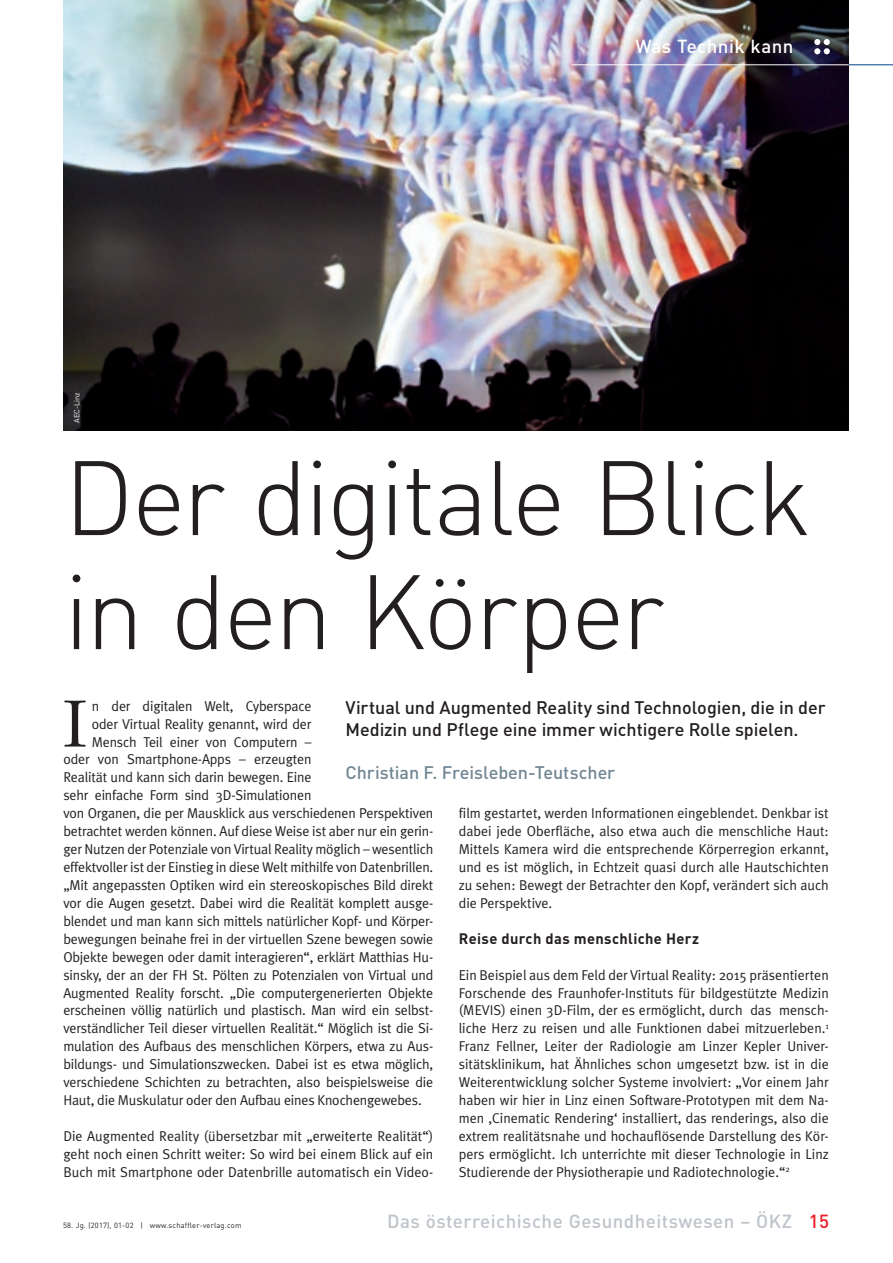
<style>
.page{position:relative;width:893px;height:1263px;background:#fff}
.page>*{position:absolute;margin:0;border:0;box-sizing:border-box;transform-origin:0 0}
.t1{font:103.8px/114px "DIN Light Alternate";letter-spacing:-.03em;color:#231f20}
.t2{font:64.5px "Janson Text LT Std";color:#231f20}
.t3{font:500 18.75px "DIN";letter-spacing:.025em;color:#bec4ca}
.t4{font:500 18.75px "DIN";letter-spacing:.025em;color:#fff}
.t5{font:500 18px/21.6px "DIN";letter-spacing:-.005em;color:#231f20}
.t6{font:500 18px "DIN";letter-spacing:-.005em;color:#728793}
.t7{font:700 15px "DIN";letter-spacing:.025em;color:#231f20}
.t8{font:14.25px/18px "Meta Plus Normal";letter-spacing:-.01em;color:#231f20;text-align:justify}
.t9{font:7.5px "DIN";letter-spacing:.025em;color:#231f20}
.t10{font:7.5px "DIN";color:#fff}
.s1{color:#ee1d23}
</style>
<div class="page">
<img style="left:64px;top:0;width:785px;height:431px">
<hr style="left:849px;top:64px;width:44px;height:1px;background:#014387">
<svg style="left:814px;top:39px;width:16px;height:15px"></svg>
<hr style="left:571px;top:64px;width:278px;height:1px;background:#fff">
<p class="t10" style="left:72px;top:423px;width:32px;rotate:-90deg">AEC-Linz</p>
<h3 class="t4" style="left:635px;top:35px;width:160px">Was Technik kann</h3>
<h1 class="t1" style="left:64px;top:440px;width:749px">Der digitale Blick in den Körper</h1>
<p class="t5" style="left:345px;top:696px;width:482px">Virtual und Augmented Reality sind Technologien, die in der<br>Medizin und Pflege eine immer wichtigere Rolle spielen.</p>
<p class="t6" style="left:345px;top:761px;width:271px">Christian F. Freisleben-Teutscher</p>
<h2 class="t2" style="left:63px;top:683px;width:25px">I</h2>
<p class="t8" style="left:92px;top:696px;width:221px">n der digitalen Welt, Cyberspace</p>
<p class="t8" style="left:92px;top:714px;width:221px">oder Virtual Reality genannt, wird der</p>
<p class="t8" style="left:92px;top:732px;width:221px">Mensch Teil einer von Computern –</p>
<p class="t8" style="left:63px;top:750px;width:250px">oder von Smartphone-Apps – erzeugten</p>
<p class="t8" style="left:63px;top:768px;width:250px">Realität und kann sich darin bewegen. Eine</p>
<p class="t8" style="left:63px;top:786px;width:250px">sehr einfache Form sind 3D-Simulationen</p>
<p class="t8" style="left:63px;top:804px;width:371px">von Organen, die per Mausklick aus verschiedenen Perspektiven</p>
<p class="t8" style="left:63px;top:822px;width:371px">betrachtet werden können. Auf diese Weise ist aber nur ein gerin-</p>
<p class="t8" style="left:63px;top:840px;width:371px">ger Nutzen der Potenziale von Virtual Reality möglich – wesentlich</p>
<p class="t8" style="left:63px;top:858px;width:371px">effektvoller ist der Einstieg in diese Welt mithilfe von Datenbrillen.</p>
<p class="t8" style="left:63px;top:876px;width:371px">„Mit angepassten Optiken wird ein stereoskopisches Bild direkt</p>
<p class="t8" style="left:63px;top:894px;width:371px">vor die Augen gesetzt. Dabei wird die Realität komplett ausge-</p>
<p class="t8" style="left:63px;top:912px;width:371px">blendet und man kann sich mittels natürlicher Kopf- und Körper-</p>
<p class="t8" style="left:63px;top:929px;width:371px">bewegungen beinahe frei in der virtuellen Szene bewegen sowie</p>
<p class="t8" style="left:63px;top:947px;width:371px">Objekte bewegen oder damit interagieren“, erklärt Matthias Hu-</p>
<p class="t8" style="left:63px;top:965px;width:371px">sinsky, der an der FH St. Pölten zu Potenzialen von Virtual und</p>
<p class="t8" style="left:63px;top:983px;width:371px">Augmented Reality forscht. „Die computergenerierten Objekte</p>
<p class="t8" style="left:63px;top:1001px;width:371px">erscheinen völlig natürlich und plastisch. Man wird ein selbst-</p>
<p class="t8" style="left:63px;top:1019px;width:371px">verständlicher Teil dieser virtuellen Realität.“ Möglich ist die Si-</p>
<p class="t8" style="left:63px;top:1037px;width:371px">mulation des Aufbaus des menschlichen Körpers, etwa zu Aus-</p>
<p class="t8" style="left:63px;top:1055px;width:371px">bildungs- und Simulationszwecken. Dabei ist es etwa möglich,</p>
<p class="t8" style="left:63px;top:1073px;width:371px">verschiedene Schichten zu betrachten, also beispielsweise die</p>
<p class="t8" style="left:63px;top:1091px;width:360px">Haut, die Muskulatur oder den Aufbau eines Knochengewebes.</p>
<p class="t8" style="left:63px;top:1127px;width:371px">Die Augmented Reality (übersetzbar mit „erweiterte Realität“) geht noch einen Schritt weiter: So wird bei einem Blick auf ein Buch mit Smartphone oder Datenbrille automatisch ein Video-</p>
<p class="t8" style="left:459px;top:804px;width:371px">film gestartet, werden Informationen eingeblendet. Denkbar ist dabei jede Oberfläche, also etwa auch die menschliche Haut:<br>Mittels Kamera wird die entsprechende Körperregion erkannt, und es ist möglich, in Echtzeit quasi durch alle Hautschichten zu sehen: Bewegt der Betrachter den Kopf, verändert sich auch die Perspektive.</p>
<p class="t7" style="left:459px;top:928px;width:242px">Reise durch das menschliche Herz</p>
<p class="t8" style="left:459px;top:965px;width:371px">Ein Beispiel aus dem Feld der Virtual Reality: 2015 präsentierten Forschende des Fraunhofer-Instituts für bildgestützte Medizin (MEVIS) einen 3D-Film, der es ermöglicht, durch das mensch&shy;liche Herz zu reisen und alle Funktionen dabei mitzuerleben.<sup>1<br></sup>Franz Fellner, Leiter der Radiologie am Linzer Kepler Univer&shy;sitätsklinikum, hat Ähnliches schon umgesetzt bzw. ist in die Weiterentwicklung solcher Systeme involviert: „Vor einem Jahr haben wir hier in Linz einen Software-Prototypen mit dem Na&shy;men ‚Cinematic Rendering‘ installiert, das renderings, also die extrem realitätsnahe und hochauflösende Darstellung des Kör&shy;pers ermöglicht. Ich unterrichte mit dieser Technologie in Linz Studierende der Physiotherapie und Radiotechnologie.“<sup>2</sup></p>
<p class="t9" style="left:63px;top:1220px;width:180px">58. Jg. (2017), 01-02 | www.schaffler-verlag.com</p>
<h3 class="t3" style="left:387px;top:1209px;width:443px">Das österreichische Gesundheitswesen – ÖKZ <span class="s1">15</span></h3>
</div>
